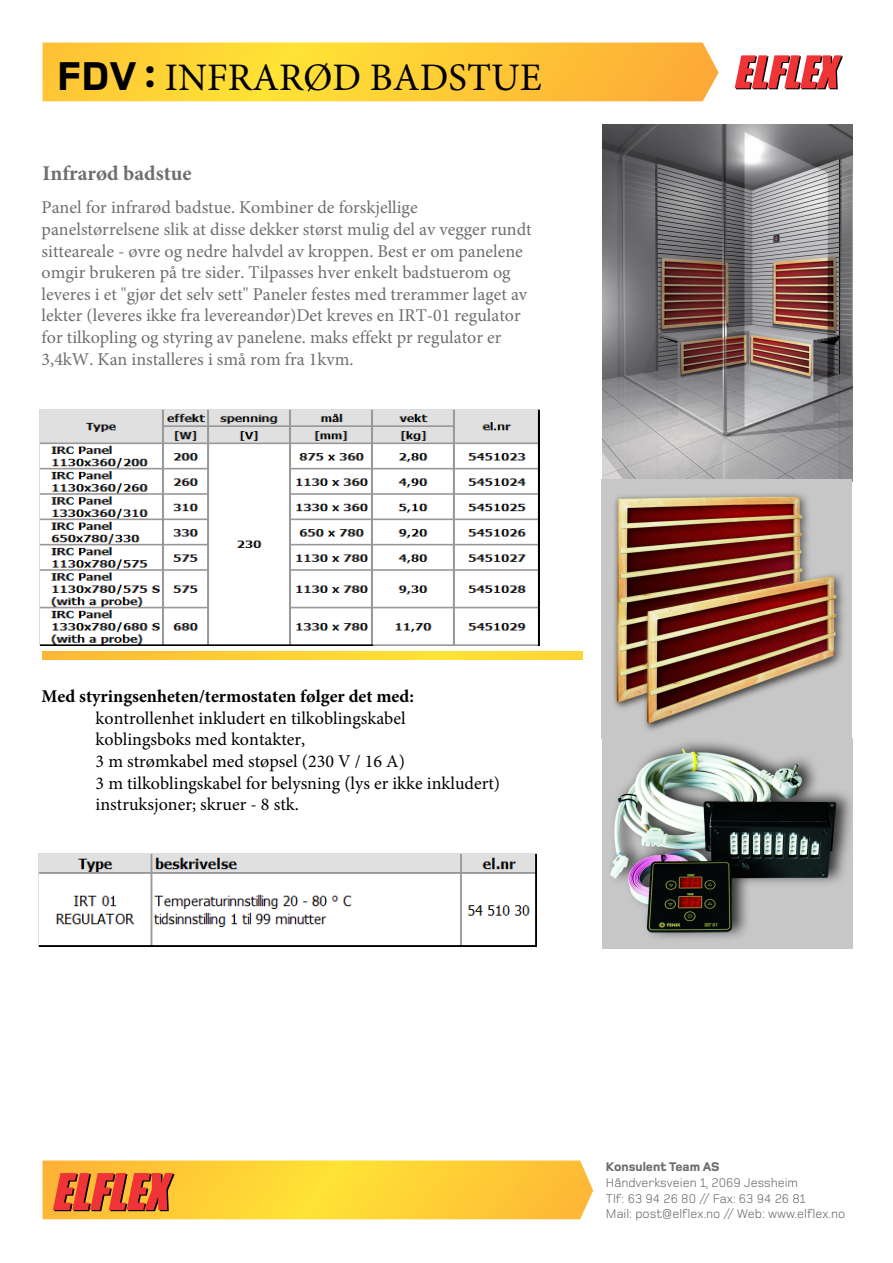
<style>
.page{position:relative;width:893px;height:1263px;background:#fff}
.page>*{position:absolute;margin:0;border:0;box-sizing:border-box;transform-origin:0 0}
.t1{font:39px "Minion Pro";color:#000}
.t2{font:700 21px "Minion Pro";color:#6d6e71}
.t3{font:18px/21.6px "Minion Pro";color:#6d6e71}
.t4{font:18px/21.6px "Minion Pro";color:#000}
.t5{font:700 18px "Minion Pro";color:#000}
.t6{font:13.05px/15.6px "Foundry Monoline";color:#6d6e71}
.t7{font:800 13.05px "Foundry Monoline";color:#6d6e71}
.s1{font-family:"Foundry Monoline";font-weight:800;font-size:41.7px}
</style>
<div class="page">
<svg style="left:43px;top:651px;width:540px;height:9px;background:#fed035"></svg>
<svg style="left:43px;top:1160px;width:550px;height:59px;background:#f9bd38"></svg>
<svg style="left:43px;top:43px;width:676px;height:58px;background:#fecb37"></svg>
<svg style="left:735px;top:55px;width:108px;height:34px"></svg>
<img style="left:39px;top:409px;width:500px;height:237px">
<img style="left:602px;top:125px;width:250px;height:355px">
<img style="left:38px;top:853px;width:499px;height:93px">
<img style="left:602px;top:480px;width:250px;height:468px">
<h1 class="t1" style="left:57px;top:51px;width:486px"><span class="s1">FDV :</span> INFRARØD BADSTUE</h1>
<p class="t2" style="left:43px;top:158px;width:151px">Infrarød badstue</p>
<p class="t3" style="left:42px;top:197px;width:492px">Panel for infrarød badstue. Kombiner de forskjellige panelstørrelsene slik at disse dekker størst mulig del av vegger rundt sitteareale - øvre og nedre halvdel av kroppen. Best er om panelene omgir brukeren på tre sider. Tilpasses hver enkelt badstuerom og leveres i et "gjør det selv sett" Paneler festes med trerammer laget av lekter (leveres ikke fra levereandør)Det kreves en IRT-01 regulator for tilkopling og styring av panelene. maks effekt pr regulator er 3,4kW. Kan installeres i små rom fra 1kvm.</p>
<p class="t5" style="left:42px;top:684px;width:374px">Med styringsenheten/termostaten følger det med:</p>
<p class="t4" style="left:96px;top:707px;width:406px">kontrollenhet inkludert en tilkoblingskabel koblingsboks med kontakter,<br>3 m strømkabel med støpsel (230 V / 16 A)<br>3 m tilkoblingskabel for belysning (lys er ikke inkludert) instruksjoner; skruer - 8 stk.</p>
<p class="t7" style="left:606px;top:1160px;width:115px">Konsulent Team AS</p>
<p class="t6" style="left:606px;top:1175px;width:241px">Håndverksveien 1, 2069 Jessheim<br>Tlf: 63 94 26 80 // Fax: 63 94 26 81<br>Mail: post@elflex.no // Web: www.elflex.no</p>
</div>
